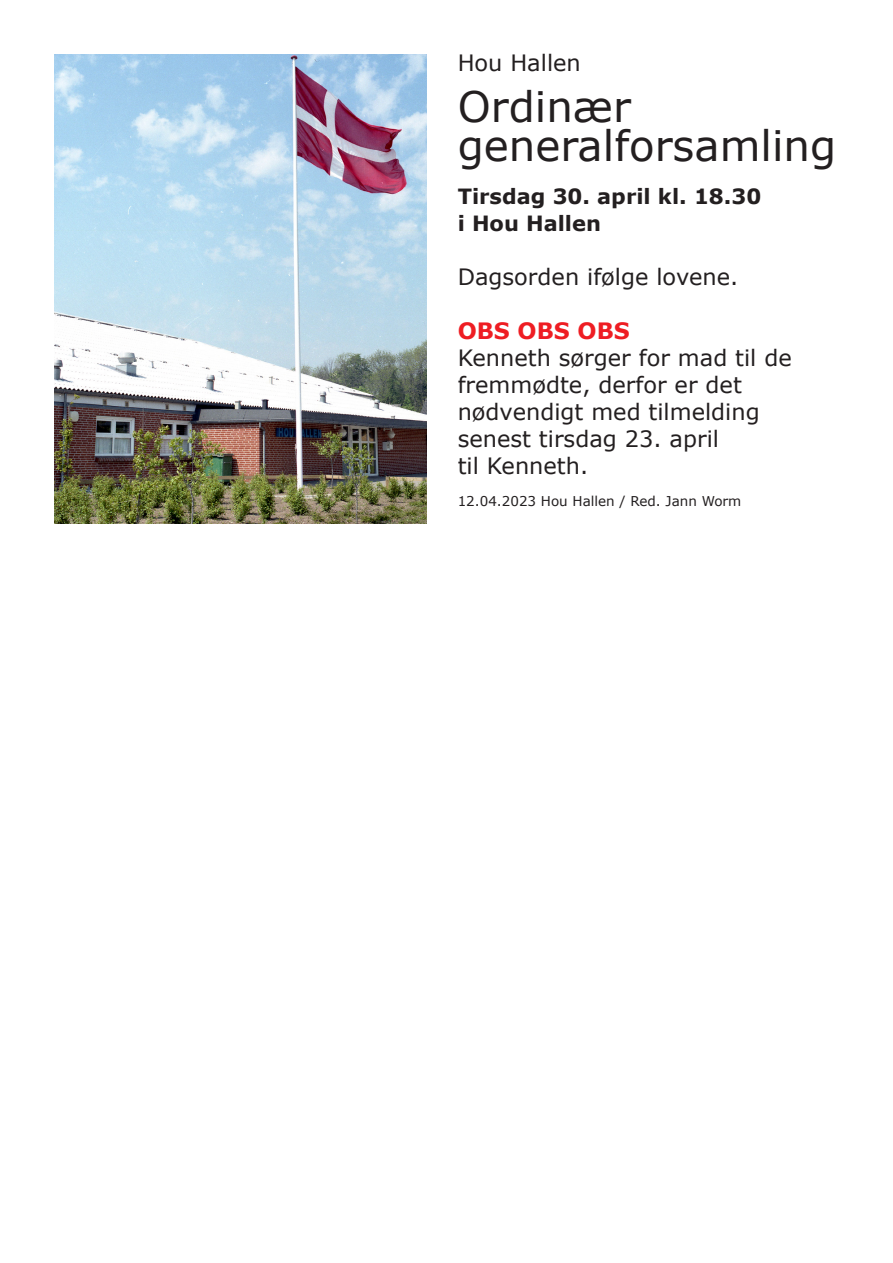
<style>
.page{position:relative;width:893px;height:1263px;background:#fff}
.page>*{position:absolute;margin:0;border:0;box-sizing:border-box;transform-origin:0 0}
.t1{font:42px "Verdana";color:#231f20}
.t2{font:22.5px "Verdana";color:#231f20}
.t3{font:700 22.5px "Verdana";color:#ee1d23}
.t4{font:700 21px "Verdana";color:#231f20}
.t5{font:13.5px "Verdana";color:#231f20}
</style>
<div class="page">
<img style="left:54px;top:54px;width:373px;height:469px">
<p class="t2" style="left:458px;top:48px;width:125px">Hou Hallen</p>
<p class="t1" style="left:458px;top:77px;width:175px">Ordinær</p>
<p class="t1" style="left:458px;top:116px;width:380px">generalforsamling</p>
<p class="t4" style="left:458px;top:181px;width:305px">Tirsdag 30. april kl. 18.30</p>
<p class="t4" style="left:458px;top:208px;width:145px">i Hou Hallen</p>
<p class="t2" style="left:458px;top:261px;width:282px">Dagsorden ifølge lovene.</p>
<p class="t3" style="left:458px;top:315px;width:174px">OBS OBS OBS</p>
<p class="t2" style="left:458px;top:342px;width:336px">Kenneth sørger for mad til de</p>
<p class="t2" style="left:458px;top:369px;width:286px">fremmødte, derfor er det</p>
<p class="t2" style="left:458px;top:396px;width:304px">nødvendigt med tilmelding</p>
<p class="t2" style="left:458px;top:423px;width:263px">senest tirsdag 23. april</p>
<p class="t2" style="left:458px;top:450px;width:132px">til Kenneth.</p>
<p class="t5" style="left:458px;top:492px;width:285px">12.04.2023 Hou Hallen / Red. Jann Worm</p>
</div>
